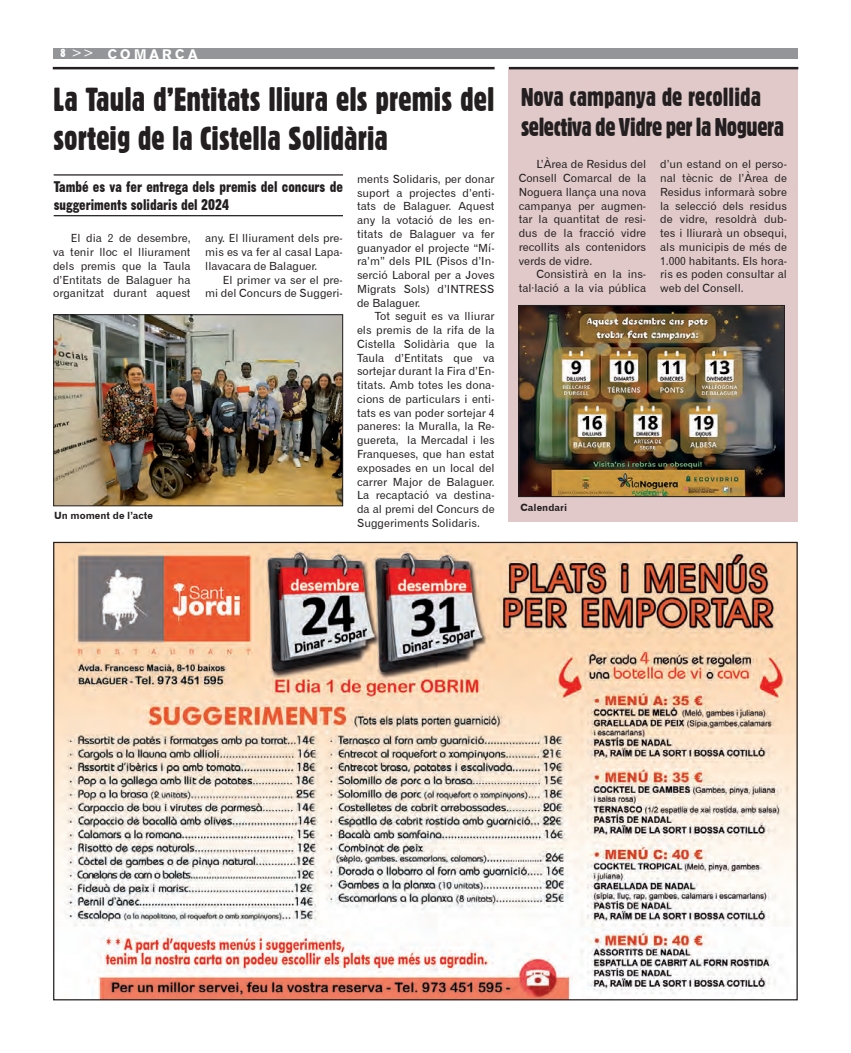
<style>
.page{position:relative;width:851px;height:1053px;background:#fff}
.page>*{position:absolute;margin:0;border:0;box-sizing:border-box;transform-origin:0 0}
.t1{font:32.5px/39px "Gothic 821 Condensed BT";color:#231f20}
.t2{font:25px "Gothic 821 Condensed BT";letter-spacing:-.02em;color:#231f20}
.t3{font:25px "Gothic 821 Condensed BT";color:#231f20}
.t4{font:15px/18px "Gothic No 13 BT";color:#231f20}
.t5{font:13.75px "Gothic 725 BT Black A";letter-spacing:.25em;color:#fff}
.t6{font:11.25px/13.8px "Gothic 720 BT Roman B";color:#231f20;text-align:justify}
.t7{font:10px "Gothic 720 BT Bold B";color:#231f20}
.s1{font-family:"Gothic 821 Condensed BT";font-size:11.25px}
.s2{font-family:"Gothic 720 BT Roman B"}
</style>
<div class="page">
<div style="left:53px;top:48px;width:744px;height:10px;background:#939598"></div>
<hr style="left:53px;top:67px;width:441px;height:2px;background:#231f20">
<img style="left:55px;top:316px;width:286px;height:188px">
<div style="left:53px;top:314px;width:290px;height:192px;border:1px solid #231f20"></div>
<hr style="left:54px;top:174px;width:289px;height:1px;background:#231f20">
<hr style="left:54px;top:215px;width:289px;height:1px;background:#231f20">
<div style="left:508px;top:68px;width:289px;height:454px;background:#e0c9c8"></div>
<hr style="left:509px;top:67px;width:289px;height:2px;background:#231f20">
<img style="left:520px;top:307px;width:262px;height:187px">
<div style="left:518px;top:305px;width:266px;height:191px;border:1px solid #231f20"></div>
<img style="left:55px;top:544px;width:740px;height:454px">
<p class="t5" style="left:61px;top:45px;width:138px"><span class="s1">8</span> <span class="s2">&gt;&gt;</span> COMARCA</p>
<p class="t1" style="left:53px;top:79px;width:442px">La Taula d’Entitats lliura els premis del sorteig de la Cistella Solidària</p>
<p class="t4" style="left:54px;top:177px;width:291px">També es va fer entrega dels premis del concurs de suggeriments solidaris del 2024</p>
<p class="t6" style="left:53px;top:231px;width:139px;text-indent:18px">El dia 2 de desembre, va tenir lloc el lliurament dels premis que la Taula d’Entitats de Balaguer ha organitzat durant aquest</p>
<p class="t6" style="left:205px;top:231px;width:139px">any. El lliurament dels pre&shy;mis es va fer al casal Lapa&shy;llavacara de Balaguer.</p>
<p class="t6" style="left:205px;top:273px;width:139px;text-align:right">El primer va ser el pre-<br>mi del Concurs de Suggeri-</p>
<p class="t7" style="left:54px;top:509px;width:100px">Un moment de l’acte</p>
<p class="t6" style="left:357px;top:172px;width:139px">ments Solidaris, per donar suport a projectes d’enti&shy;tats de Balaguer. Aquest any la votació de les en&shy;titats de Balaguer va fer guanyador el projecte “Mí&shy;ra’m” dels PIL (Pisos d’In&shy;serció Laboral per a Joves Migrats Sols) d’INTRESS de Balaguer.</p>
<p class="t6" style="left:357px;top:309px;width:139px;text-indent:18px">Tot seguit es va lliurar els premis de la rifa de la Cistella Solidària que la Taula d’Entitats que va sortejar durant la Fira d’En&shy;titats. Amb totes les dona&shy;cions de particulars i enti&shy;tats es van poder sortejar 4 paneres: la Muralla, la Re&shy;guereta, la Mercadal i les Franqueses, que han estat exposades en un local del carrer Major de Balaguer.<br>La recaptació va destina&shy;da al premi del Concurs de Suggeriments Solidaris.</p>
<p class="t3" style="left:521px;top:82px;width:241px">Nova campanya de recollida</p>
<p class="t2" style="left:521px;top:112px;width:265px">selectiva de Vidre per la Noguera</p>
<p class="t6" style="left:518px;top:157px;width:129px;text-indent:18px">L’Àrea de Residus del Consell Comarcal de la Noguera llança una nova campanya per augmen&shy;tar la quantitat de resi&shy;dus de la fracció vidre recollits als contenidors verds de vidre.</p>
<p class="t6" style="left:518px;top:267px;width:129px;text-align:right">Consistirà en la ins&shy;tal·lació a la via pública</p>
<p class="t6" style="left:660px;top:157px;width:128px">d’un estand on el perso&shy;nal tècnic de l’Àrea de Residus informarà sobre la selecció dels residus de vidre, resoldrà dub&shy;tes i lliurarà un obsequi, als municipis de més de 1.000 habitants. Els hora&shy;ris es poden consultar al web del Consell.</p>
<p class="t7" style="left:520px;top:501px;width:48px">Calendari</p>
</div>
